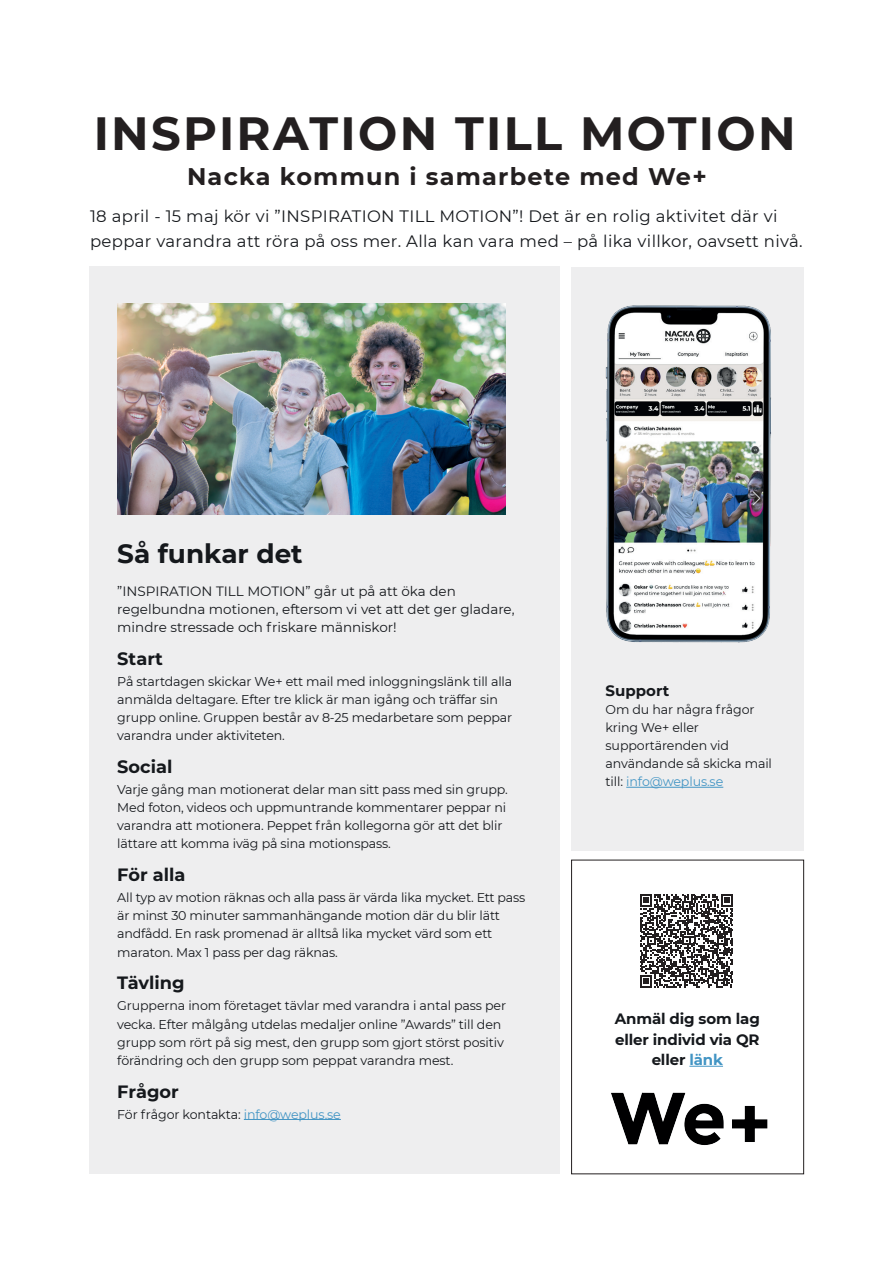
<style>
.page{position:relative;width:893px;height:1263px;background:#fff}
.page>*{position:absolute;margin:0;border:0;box-sizing:border-box;transform-origin:0 0}
.t1{font:700 46.5px "Montserrat";letter-spacing:.05em;color:#231f20}
.t2{font:700 26.4px "Montserrat";color:#15181c}
.t3{font:700 24px "Montserrat";letter-spacing:.05em;color:#231f20}
.t4{font:700 17.85px "Montserrat";color:#15181c}
.t5{font:16.5px/25.5px "Montserrat";letter-spacing:.02em;color:#15181c}
.t6{font:700 15px/20.2px "Montserrat";letter-spacing:-.01em;color:#15181c;text-align:center}
.t7{font:13.5px/18px "Montserrat";color:#15181c}
.t8{font:12.75px/18px "Montserrat";letter-spacing:-.01em;color:#15181c}
.s1{color:#4395c4}
</style>
<div class="page">
<svg style="left:640px;top:894px;width:93px;height:93px"></svg>
<div style="left:571px;top:860px;width:233px;height:314px;border:1px solid #231f20"></div>
<div style="left:572px;top:267px;width:232px;height:583px;background:#eeeeef"></div>
<div style="left:89px;top:267px;width:471px;height:907px;background:#eeeeef"></div>
<hr style="left:244px;top:1119px;width:97px;height:1px;background:#4395c4">
<img style="left:117px;top:304px;width:388px;height:211px">
<hr style="left:626px;top:787px;width:97px;height:1px;background:#4395c4">
<img style="left:605px;top:305px;width:166px;height:338px">
<hr style="left:689px;top:1066px;width:34px;height:1px;background:#4395c4">
<img style="left:611px;top:1092px;width:157px;height:53px">
<h1 class="t1" style="left:94px;top:100px;width:703px">INSPIRATION TILL MOTION</h1>
<h3 class="t3" style="left:187px;top:159px;width:521px">Nacka kommun i samarbete med We+</h3>
<p class="t5" style="left:90px;top:203px;width:714px">18 april - 15 maj kör vi ”INSPIRATION TILL MOTION”! Det är en rolig aktivitet där vi peppar varandra att röra på oss mer. Alla kan vara med – på lika villkor, oavsett nivå.</p>
<h2 class="t2" style="left:117px;top:535px;width:187px">Så funkar det</h2>
<p class="t7" style="left:117px;top:582px;width:399px">”INSPIRATION TILL MOTION” går ut på att öka den regelbundna motionen, eftersom vi vet att det ger gladare, mindre stressade och friskare människor!</p>
<h3 class="t4" style="left:117px;top:646px;width:47px">Start</h3>
<p class="t8" style="left:117px;top:672px;width:397px">På startdagen skickar We+ ett mail med inloggningslänk till alla anmälda deltagare. Efter tre klick är man igång och träffar sin grupp online. Gruppen består av 8-25 medarbetare som peppar varandra under aktiviteten.</p>
<h3 class="t4" style="left:117px;top:754px;width:57px">Social</h3>
<p class="t8" style="left:117px;top:780px;width:392px">Varje gång man motionerat delar man sitt pass med sin grupp.<br>Med foton, videos och uppmuntrande kommentarer peppar ni varandra att motionera. Peppet från kollegorna gör att det blir lättare att komma iväg på sina motionspass.</p>
<h3 class="t4" style="left:117px;top:862px;width:70px">För alla</h3>
<p class="t8" style="left:117px;top:888px;width:409px">All typ av motion räknas och alla pass är värda lika mycket. Ett pass är minst 30 minuter sammanhängande motion där du blir lätt andfådd. En rask promenad är alltså lika mycket värd som ett maraton. Max 1 pass per dag räknas.</p>
<h3 class="t4" style="left:117px;top:970px;width:69px">Tävling</h3>
<p class="t8" style="left:117px;top:996px;width:390px">Grupperna inom företaget tävlar med varandra i antal pass per vecka. Efter målgång utdelas medaljer online ”Awards” till den grupp som rört på sig mest, den grupp som gjort störst positiv förändring och den grupp som peppat varandra mest.</p>
<h3 class="t4" style="left:117px;top:1078px;width:63px">Frågor</h3>
<p class="t8" style="left:117px;top:1104px;width:225px">För frågor kontakta: <span class="s1">info@weplus.se</span></p>
<p class="t6" style="left:606px;top:680px;width:65px">Support</p>
<p class="t8" style="left:606px;top:700px;width:168px">Om du har några frågor kring We+ eller supportärenden vid användande så skicka mail till: <span class="s1">info@weplus.se</span></p>
<p class="t6" style="left:615px;top:1008px;width:146px">Anmäl dig som lag eller individ via QR eller <span class="s1">länk</span></p>
</div>
